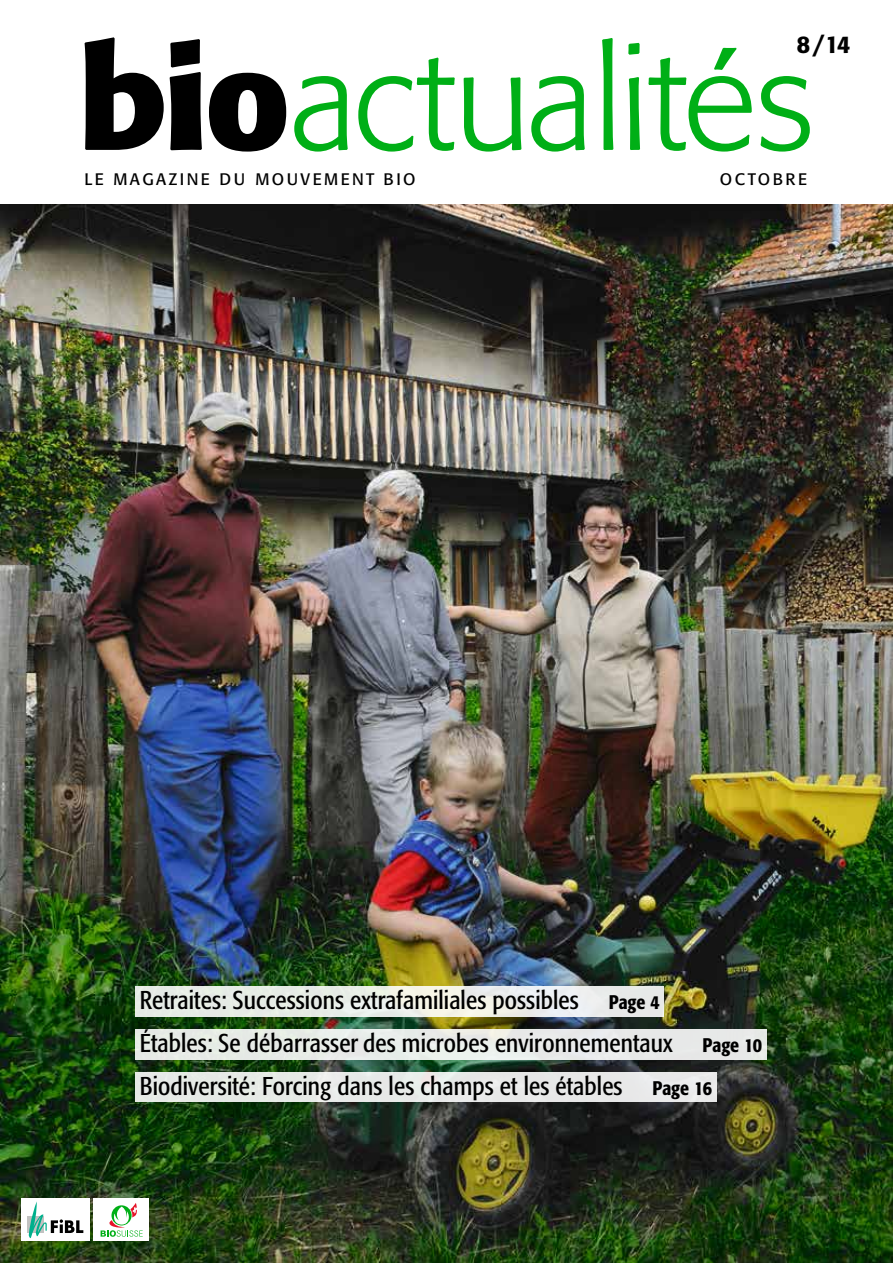
<style>
.page{position:relative;width:893px;height:1263px;background:#fff}
.page>*{position:absolute;margin:0;border:0;box-sizing:border-box;transform-origin:0 0}
.t1{font:300 141px "Formata BQ";letter-spacing:-.005em;color:#00af16}
.t2{font:condensed 25.5px/42.8px "Formata BQ";letter-spacing:.005em;color:#000}
.t3{font:500 24px "Formata BQ";color:#000}
.t4{font:16.5px "Formata BQ";letter-spacing:.15em;color:#000}
.s1{font-weight:700;color:#000}
.s2{font-weight:500;font-size:19.5px}
</style>
<div class="page">
<img style="left:0;top:204px;width:893px;height:1059px">
<div style="left:94px;top:1198px;width:55px;height:43px;background:#fff"></div>
<svg style="left:101px;top:1203px;width:42px;height:34px"></svg>
<div style="left:21px;top:1198px;width:68px;height:43px;background:#fff"></div>
<div style="left:27px;top:1216px;width:17px;height:17px;background:#c2c2c1"></div>
<svg style="left:29px;top:1201px;width:54px;height:37px"></svg>
<div style="left:135px;top:986px;width:529px;height:31px;background:linear-gradient(to right,#e8ede5,#eeeeed)"></div>
<div style="left:135px;top:1029px;width:631px;height:31px;background:#e7eae8"></div>
<div style="left:135px;top:1071px;width:581px;height:30px;background:#e7e9e7"></div>
<p class="t3" style="left:796px;top:30px;width:56px">8/14</p>
<h1 class="t1" style="left:78px;top:18px;width:738px"><span class="s1">bio</span>actualités</h1>
<p class="t4" style="left:84px;top:169px;width:333px">LE MAGAZINE DU MOUVEMENT BIO</p>
<p class="t4" style="left:720px;top:169px;width:89px">OCTOBRE</p>
<p class="t2" style="left:140px;top:979px;width:624px">Retraites: Successions extrafamiliales possibles <span class="s2">Page 4<br></span>Étables: Se débarrasser des microbes environnementaux <span class="s2">Page 10<br></span>Biodiversité: Forcing dans les champs et les étables <span class="s2">Page 16</span></p>
</div>
